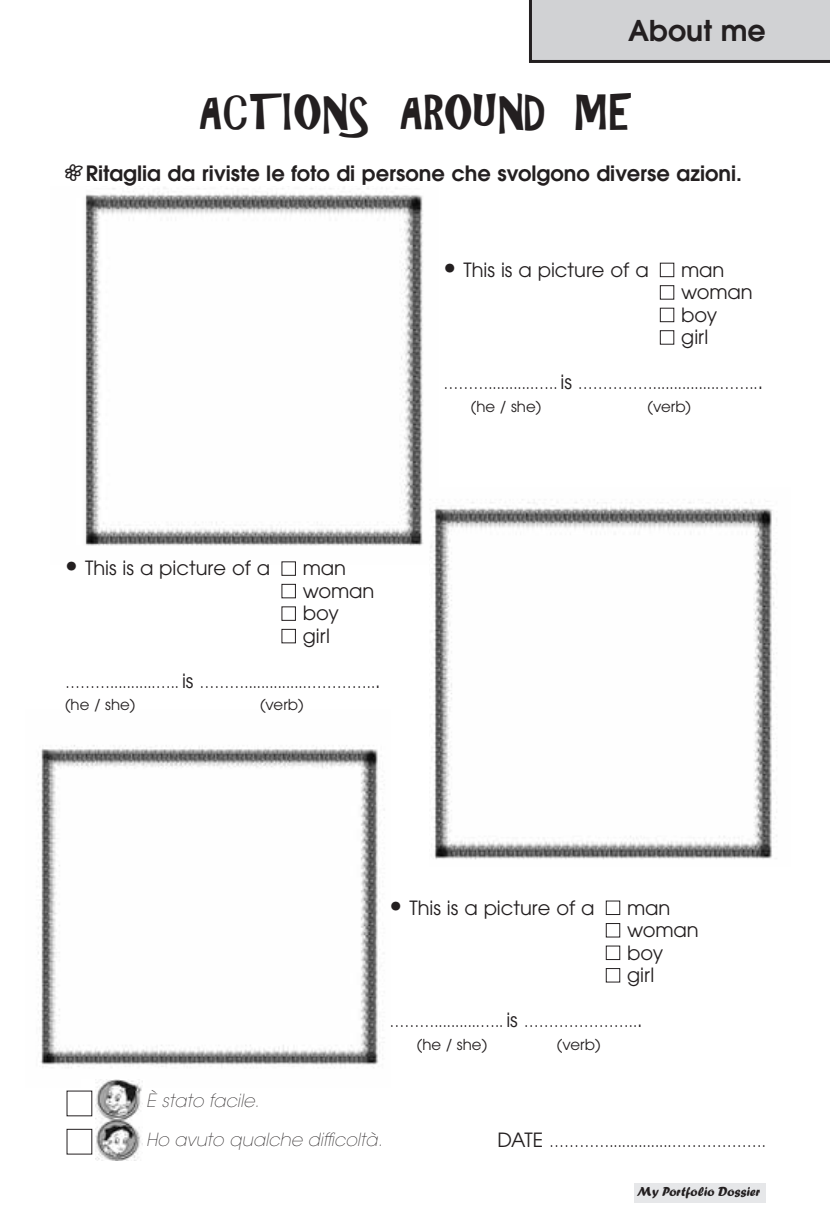
<style>
.page{position:relative;width:830px;height:1221px;background:#fff}
.page>*{position:absolute;margin:0;border:0;box-sizing:border-box;transform-origin:0 0}
.t1{font:45px "Gilligans Island";color:#231f20}
.t2{font:600 28.5px "Avant Garde";color:#231f20}
.t3{font:600 21px "Avant Garde";color:#231f20}
.t4{font:19.5px "Avant Garde";color:#231f20}
.t5{font:italic 200 18px/39px "Avant Garde";color:#231f20}
.t6{font:15px/22.5px "Avant Garde";color:#231f20}
.t7{font:13.5px "Forte";color:#231f20}
.s1{font-family:"Good Dog Bones";font-weight:400}
.s2{font-family:"Caecilia";font-weight:300;font-size:25.5px}
.s3{color:#fff}
.s4{font-size:19.5px}
</style>
<div class="page">
<div style="left:634px;top:1183px;width:131px;height:19px;background:#e6e7e9"></div>
<div style="left:529px;top:0;width:300px;height:63px;background:#d1d2d4"></div>
<img style="left:85px;top:188px;width:338px;height:358px">
<img style="left:430px;top:499px;width:347px;height:361px">
<img style="left:38px;top:745px;width:347px;height:323px">
<img style="left:96px;top:1079px;width:46px;height:81px">
<svg style="left:66px;top:1090px;width:26px;height:64px"></svg>
<h2 class="t2" style="left:627px;top:20px;width:139px">About me</h2>
<h1 class="t1" style="left:199px;top:95px;width:435px">ACTIONS AROUND ME</h1>
<h3 class="t3" style="left:65px;top:165px;width:678px"><span class="s1">Q</span> Ritaglia da riviste le foto di persone che svolgono diverse azioni.</h3>
<h3 class="t4" style="left:65px;top:561px;width:282px"><span class="s2">•</span> This is a picture of a <span class="s3">■</span> man</h3>
<h3 class="t4" style="left:281px;top:583px;width:95px"><span class="s3">■</span> woman</h3>
<h3 class="t4" style="left:281px;top:606px;width:59px"><span class="s3">■</span> boy</h3>
<h3 class="t4" style="left:281px;top:628px;width:50px"><span class="s3">■</span> girl</h3>
<p class="t6" style="left:65px;top:672px;width:317px">………...........….. <span class="s4">is</span> ………...............…………..<span class="s4">. </span>(he / she)</p>
<p class="t6" style="left:260px;top:695px;width:45px">(verb)</p>
<h3 class="t4" style="left:443px;top:262px;width:282px"><span class="s2">•</span> This is a picture of a <span class="s3">■</span> man</h3>
<h3 class="t4" style="left:659px;top:285px;width:95px"><span class="s3">■</span> woman</h3>
<h3 class="t4" style="left:659px;top:307px;width:59px"><span class="s3">■</span> boy</h3>
<h3 class="t4" style="left:659px;top:330px;width:50px"><span class="s3">■</span> girl</h3>
<p class="t6" style="left:470px;top:374px;width:294px;text-indent:-27px">………...........….. <span class="s4">is</span> ……………................……..<span class="s4">. </span>(he / she)</p>
<p class="t6" style="left:647px;top:396px;width:45px">(verb)</p>
<h3 class="t4" style="left:389px;top:900px;width:282px"><span class="s2">•</span> This is a picture of a <span class="s3">■</span> man</h3>
<h3 class="t4" style="left:605px;top:922px;width:95px"><span class="s3">■</span> woman</h3>
<h3 class="t4" style="left:605px;top:945px;width:59px"><span class="s3">■</span> boy</h3>
<h3 class="t4" style="left:605px;top:967px;width:50px"><span class="s3">■</span> girl</h3>
<p class="t6" style="left:416px;top:1011px;width:227px;text-indent:-27px">………...........….. <span class="s4">is</span> …………………..<span class="s4">. </span>(he / she)</p>
<p class="t6" style="left:556px;top:1034px;width:45px">(verb)</p>
<p class="t5" style="left:146px;top:1082px;width:241px">È stato facile.<br>Ho avuto qualche difficoltà.</p>
<p class="t6" style="left:497px;top:1131px;width:270px"><span class="s4">DATE</span> …………...............……………….</p>
<p class="t7" style="left:637px;top:1186px;width:124px">My Portfolio Dossier</p>
</div>
